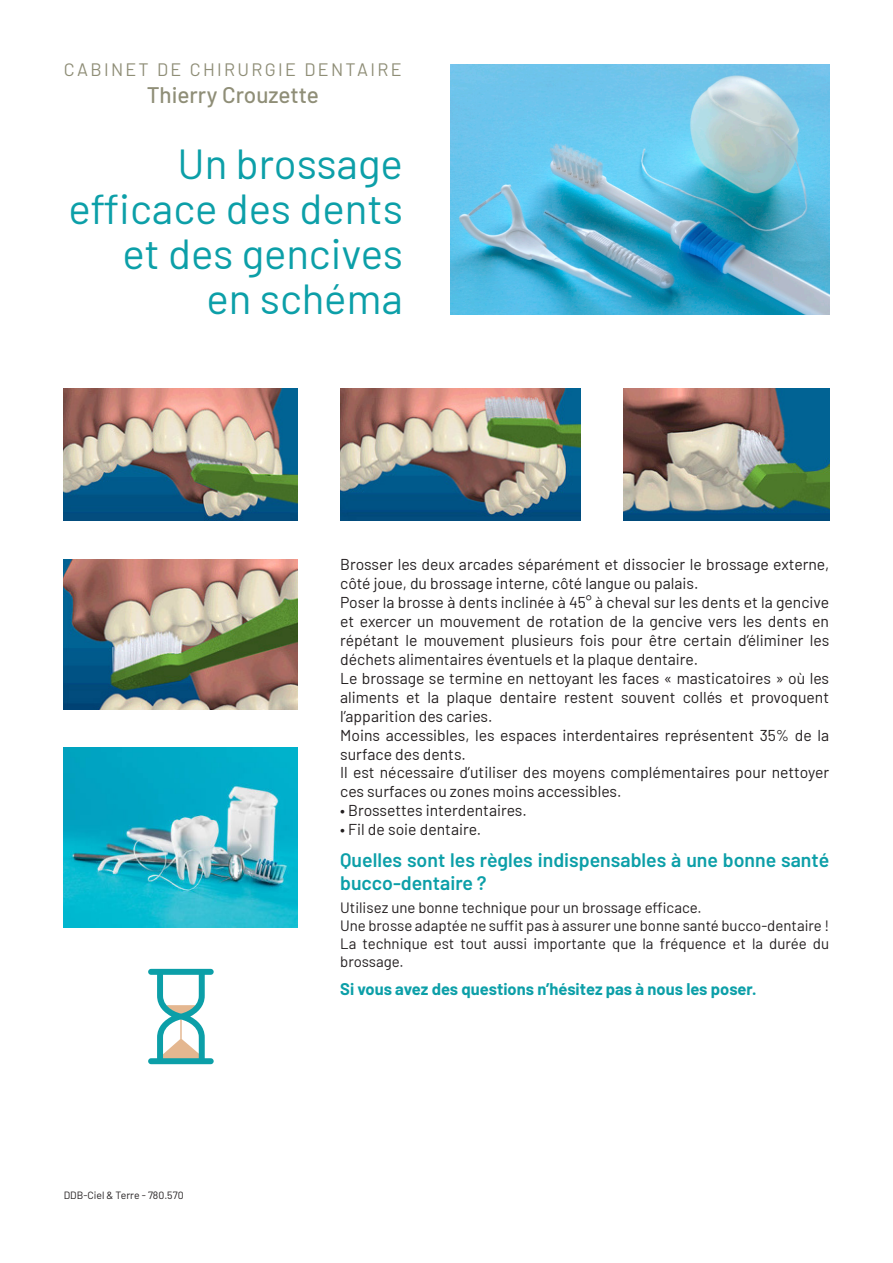
<style>
.page{position:relative;width:893px;height:1263px;background:#fff}
.page>*{position:absolute;margin:0;border:0;box-sizing:border-box;transform-origin:0 0}
.t1{font:42px/45px "Barlow";color:#0c9fa8;text-align:right}
.t2{font:500 22.5px "Barlow";color:#8f8e77}
.t3{font:600 19.5px/23.4px "Barlow";color:#0c9fa8}
.t4{font:18px "Barlow";letter-spacing:.13em;color:#8f8e77}
.t5{font:700 16.5px "Barlow";color:#0c9fa8}
.t6{font:15.75px/18.9px "Barlow";color:#231f20}
.t7{font:15px/18px "Barlow";color:#231f20}
.t8{font:10.5px "Barlow";color:#231f20}
</style>
<div class="page">
<img style="left:64px;top:388px;width:234px;height:133px">
<img style="left:340px;top:388px;width:241px;height:132px">
<img style="left:623px;top:388px;width:206px;height:132px">
<img style="left:64px;top:559px;width:234px;height:151px">
<svg style="left:148px;top:969px;width:66px;height:95px"></svg>
<img style="left:64px;top:747px;width:234px;height:181px">
<img style="left:451px;top:64px;width:378px;height:250px">
<p class="t4" style="left:64px;top:57px;width:339px">CABINET DE CHIRURGIE DENTAIRE</p>
<p class="t2" style="left:147px;top:79px;width:174px">Thierry Crouzette</p>
<p class="t1" style="left:69px;top:138px;width:336px">Un brossage efficace des dents et des gencives</p>
<p class="t1" style="left:206px;top:273px;width:198px">en schéma</p>
<p class="t8" style="left:64px;top:1188px;width:121px">DDB-Ciel &amp; Terre - 780.570</p>
<p class="t6" style="left:340px;top:554px;width:490px">Brosser les deux arcades séparément et dissocier le brossage externe, côté joue, du brossage interne, côté langue ou palais.</p>
<p class="t6" style="left:340px;top:592px;width:491px;text-align:justify">Poser la brosse à dents inclinée à 45° à cheval sur les dents et la gencive et exercer un mouvement de rotation de la gencive vers les dents en répétant le mouvement plusieurs fois pour être certain d’éliminer les déchets alimentaires éventuels et la plaque dentaire.</p>
<p class="t6" style="left:340px;top:667px;width:490px;text-align:justify">Le brossage se termine en nettoyant les faces « masticatoires » où les aliments et la plaque dentaire restent souvent collés et provoquent l’apparition des caries.</p>
<p class="t6" style="left:340px;top:724px;width:491px">Moins accessibles, les espaces interdentaires représentent 35% de la surface des dents.</p>
<p class="t6" style="left:340px;top:762px;width:490px">Il est nécessaire d’utiliser des moyens complémentaires pour nettoyer ces surfaces ou zones moins accessibles.</p>
<p class="t6" style="left:340px;top:800px;width:188px">• Brossettes interdentaires.</p>
<p class="t6" style="left:340px;top:819px;width:143px">• Fil de soie dentaire.</p>
<p class="t3" style="left:340px;top:847px;width:490px">Quelles sont les règles indispensables à une bonne santé bucco-dentaire ?</p>
<p class="t7" style="left:340px;top:897px;width:363px">Utilisez une bonne technique pour un brossage efficace.</p>
<p class="t7" style="left:340px;top:915px;width:490px">Une brosse adaptée ne suffit pas à assurer une bonne santé bucco-dentaire !</p>
<p class="t7" style="left:340px;top:933px;width:490px">La technique est tout aussi importante que la fréquence et la durée du brossage.</p>
<p class="t5" style="left:340px;top:977px;width:418px">Si vous avez des questions n’hésitez pas à nous les poser.</p>
</div>
